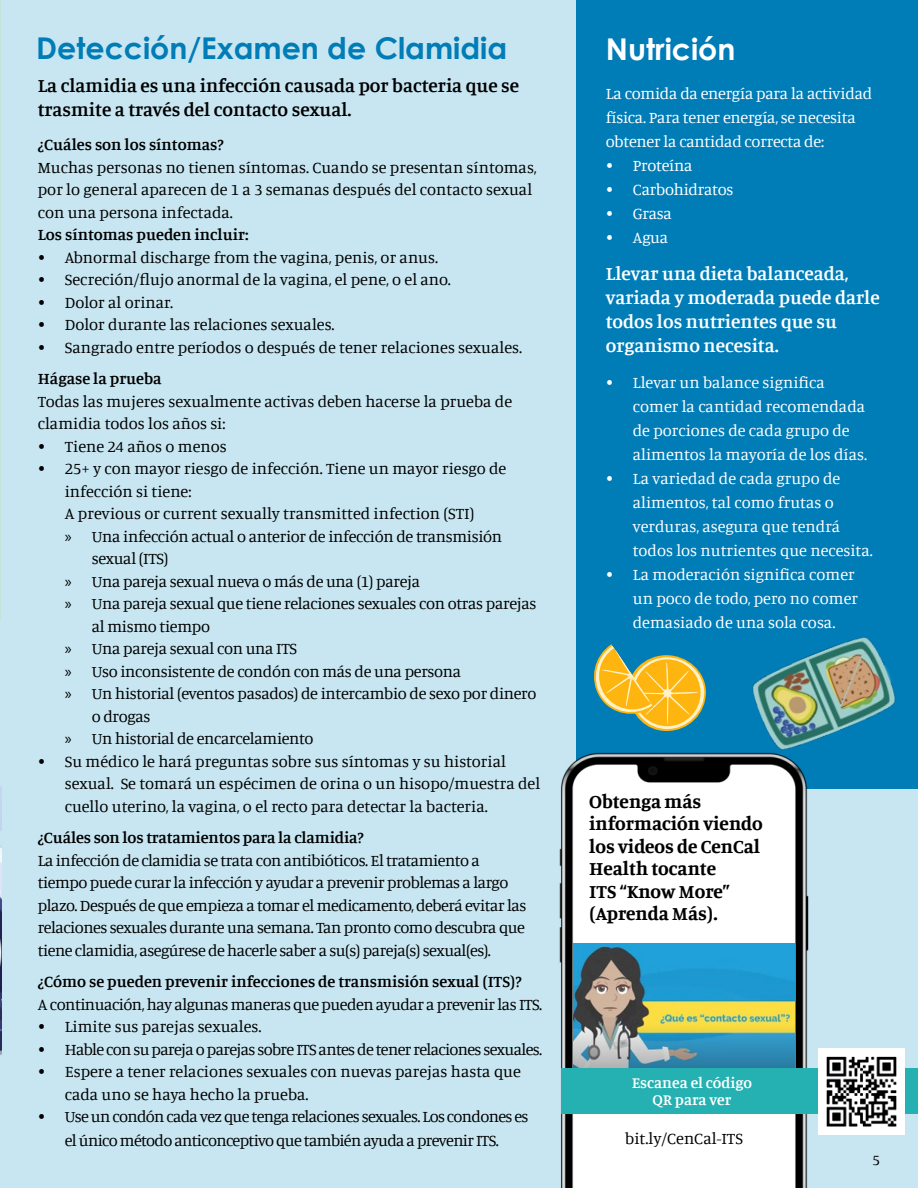
<style>
.page{position:relative;width:918px;height:1188px;background:#c8e6f1}
.page>*{position:absolute;margin:0;border:0;box-sizing:border-box;transform-origin:0 0}
.t1{font:700 30px "Century Gothic";color:#007cb7}
.t2{font:700 30px "Century Gothic";color:#fff}
.t3{font:600 19.5px/24px "Manuale";color:#fff}
.t4{font:700 19.5px/22.5px "Manuale";color:#000}
.t5{font:600 19.5px/24px "Manuale";color:#000}
.t6{font:16.5px/22.5px "Manuale";color:#000}
.t7{font:16.5px/22.5px "Manuale";letter-spacing:-.02em;color:#000}
.t8{font:16.5px/24px "Manuale";color:#fff}
.t9{font:16.5px/24px "Manuale";letter-spacing:-.04em;color:#000;text-align:center}
.t10{font:600 16.5px "Manuale";color:#000}
.t11{font:600 15.75px/16.5px "Manuale";color:#fff;text-align:center}
.t12{font:15px "Manuale";color:#000}
.s1{font-family:"Myriad Pro"}
</style>
<div class="page">
<div style="left:576px;top:0;width:342px;height:788px;background:#007cb7"></div>
<img style="left:0;top:256px;width:1px;height:365px">
<img style="left:0;top:787px;width:1px;height:268px">
<img style="left:559px;top:752px;width:256px;height:436px">
<img style="left:573px;top:943px;width:222px;height:125px">
<div style="left:561px;top:1068px;width:357px;height:46px;background:#25b0b1"></div>
<img style="left:818px;top:1048px;width:87px;height:87px">
<img style="left:749px;top:637px;width:147px;height:121px">
<svg style="left:594px;top:644px;width:112px;height:87px"></svg>
<h1 class="t1" style="left:36px;top:26px;width:472px">Detección/Examen de Clamidia</h1>
<p class="t5" style="left:38px;top:72px;width:483px">La clamidia es una infección causada por bacteria que se trasmite a través del contacto sexual.</p>
<p class="t10" style="left:38px;top:134px;width:188px">¿Cuáles son los síntomas?</p>
<p class="t6" style="left:38px;top:155px;width:500px">Muchas personas no tienen síntomas. Cuando se presentan síntomas, por lo general aparecen de 1 a 3 semanas después del contacto sexual con una persona infectada.</p>
<p class="t10" style="left:38px;top:224px;width:212px">Los síntomas pueden incluir:</p>
<p class="t6" style="left:38px;top:245px;width:402px">• Abnormal discharge from the vagina, penis, or anus.</p>
<p class="t6" style="left:38px;top:268px;width:415px">• Secreción/flujo anormal de la vagina, el pene, o el ano.</p>
<p class="t6" style="left:38px;top:290px;width:137px">• Dolor al orinar.</p>
<p class="t6" style="left:38px;top:313px;width:298px">• Dolor durante las relaciones sexuales.</p>
<p class="t6" style="left:38px;top:335px;width:486px">• Sangrado entre períodos o después de tener relaciones sexuales.</p>
<p class="t10" style="left:38px;top:368px;width:125px">Hágase la prueba</p>
<p class="t6" style="left:38px;top:389px;width:476px">Todas las mujeres sexualmente activas deben hacerse la prueba de clamidia todos los años si:</p>
<p class="t6" style="left:38px;top:434px;width:190px">• Tiene 24 años o menos</p>
<p class="t6" style="left:38px;top:457px;width:470px">• 25+ y con mayor riesgo de infección. Tiene un mayor riesgo de</p>
<p class="t6" style="left:65px;top:479px;width:128px">infección si tiene:</p>
<p class="t6" style="left:65px;top:502px;width:411px">A previous or current sexually transmitted infection (STI)</p>
<p class="t7" style="left:65px;top:524px;width:439px"><span class="s1">»</span> Una infección actual o anterior de infección de transmisión</p>
<p class="t7" style="left:92px;top:547px;width:78px">sexual (ITS)</p>
<p class="t7" style="left:65px;top:569px;width:357px"><span class="s1">»</span> Una pareja sexual nueva o más de una (1) pareja</p>
<p class="t7" style="left:65px;top:592px;width:473px"><span class="s1">»</span> Una pareja sexual que tiene relaciones sexuales con otras parejas</p>
<p class="t7" style="left:92px;top:614px;width:120px">al mismo tiempo</p>
<p class="t7" style="left:65px;top:637px;width:234px"><span class="s1">»</span> Una pareja sexual con una ITS</p>
<p class="t7" style="left:65px;top:659px;width:398px"><span class="s1">»</span> Uso inconsistente de condón con más de una persona</p>
<p class="t7" style="left:65px;top:682px;width:473px"><span class="s1">»</span> Un historial (eventos pasados) de intercambio de sexo por dinero</p>
<p class="t7" style="left:92px;top:704px;width:60px">o drogas</p>
<p class="t7" style="left:65px;top:727px;width:250px"><span class="s1">»</span> Un historial de encarcelamiento</p>
<p class="t6" style="left:65px;top:749px;width:477px;text-indent:-27px">• Su médico le hará preguntas sobre sus síntomas y su historial sexual. Se tomará un espécimen de orina o un hisopo/muestra del cuello uterino, la vagina, o el recto para detectar la bacteria.</p>
<p class="t10" style="left:38px;top:827px;width:328px">¿Cuáles son los tratamientos para la clamidia?</p>
<p class="t7" style="left:38px;top:848px;width:490px">La infección de clamidia se trata con antibióticos. El tratamiento a tiempo puede curar la infección y ayudar a prevenir problemas a largo plazo. Después de que empieza a tomar el medicamento, deberá evitar las relaciones sexuales durante una semana. Tan pronto como descubra que tiene clamidia, asegúrese de hacerle saber a su(s) pareja(s) sexual(es).</p>
<p class="t10" style="left:38px;top:971px;width:485px">¿Cómo se pueden prevenir infecciones de transmisión sexual (ITS)?</p>
<p class="t7" style="left:38px;top:992px;width:506px">A continuación, hay algunas maneras que pueden ayudar a prevenir las ITS.</p>
<p class="t6" style="left:38px;top:1015px;width:225px">• Limite sus parejas sexuales.</p>
<p class="t9" style="left:38px;top:1037px;width:506px">• Hable con su pareja o parejas sobre ITS antes de tener relaciones sexuales.</p>
<p class="t6" style="left:65px;top:1060px;width:458px;text-indent:-27px">• Espere a tener relaciones sexuales con nuevas parejas hasta que cada uno se haya hecho la prueba.</p>
<p class="t9" style="left:38px;top:1104px;width:492px">• Use un condón cada vez que tenga relaciones sexuales. Los condones es el único método anticonceptivo que también ayuda a prevenir ITS.</p>
<h1 class="t2" style="left:606px;top:27px;width:131px">Nutrición</h1>
<p class="t8" style="left:606px;top:81px;width:268px">La comida da energía para la actividad física. Para tener energía, se necesita obtener la cantidad correcta de:</p>
<p class="t8" style="left:606px;top:153px;width:88px">• Proteína</p>
<p class="t8" style="left:606px;top:177px;width:129px">• Carbohidratos</p>
<p class="t8" style="left:606px;top:201px;width:68px">• Grasa</p>
<p class="t8" style="left:606px;top:225px;width:64px">• Agua</p>
<p class="t3" style="left:606px;top:261px;width:275px">Llevar una dieta balanceada, variada y moderada puede darle todos los nutrientes que su organismo necesita.</p>
<p class="t8" style="left:633px;top:370px;width:236px;text-indent:-27px">• Llevar un balance significa comer la cantidad recomendada de porciones de cada grupo de alimentos la mayoría de los días.</p>
<p class="t8" style="left:633px;top:466px;width:242px;text-indent:-27px">• La variedad de cada grupo de alimentos, tal como frutas o verduras, asegura que tendrá todos los nutrientes que necesita.</p>
<p class="t8" style="left:633px;top:562px;width:227px;text-indent:-27px">• La moderación significa comer un poco de todo, pero no comer demasiado de una sola cosa.</p>
<p class="t4" style="left:589px;top:789px;width:175px">Obtenga más información viendo los videos de CenCal<br>Health tocante<br>ITS “Know More” (Aprenda Más).</p>
<p class="t11" style="left:632px;top:1074px;width:122px">Escanea el código<br>QR para ver</p>
<p class="t6" style="left:625px;top:1126px;width:119px">bit.ly/CenCal-ITS</p>
<p class="t12" style="left:873px;top:1150px;width:9px">5</p>
</div>
